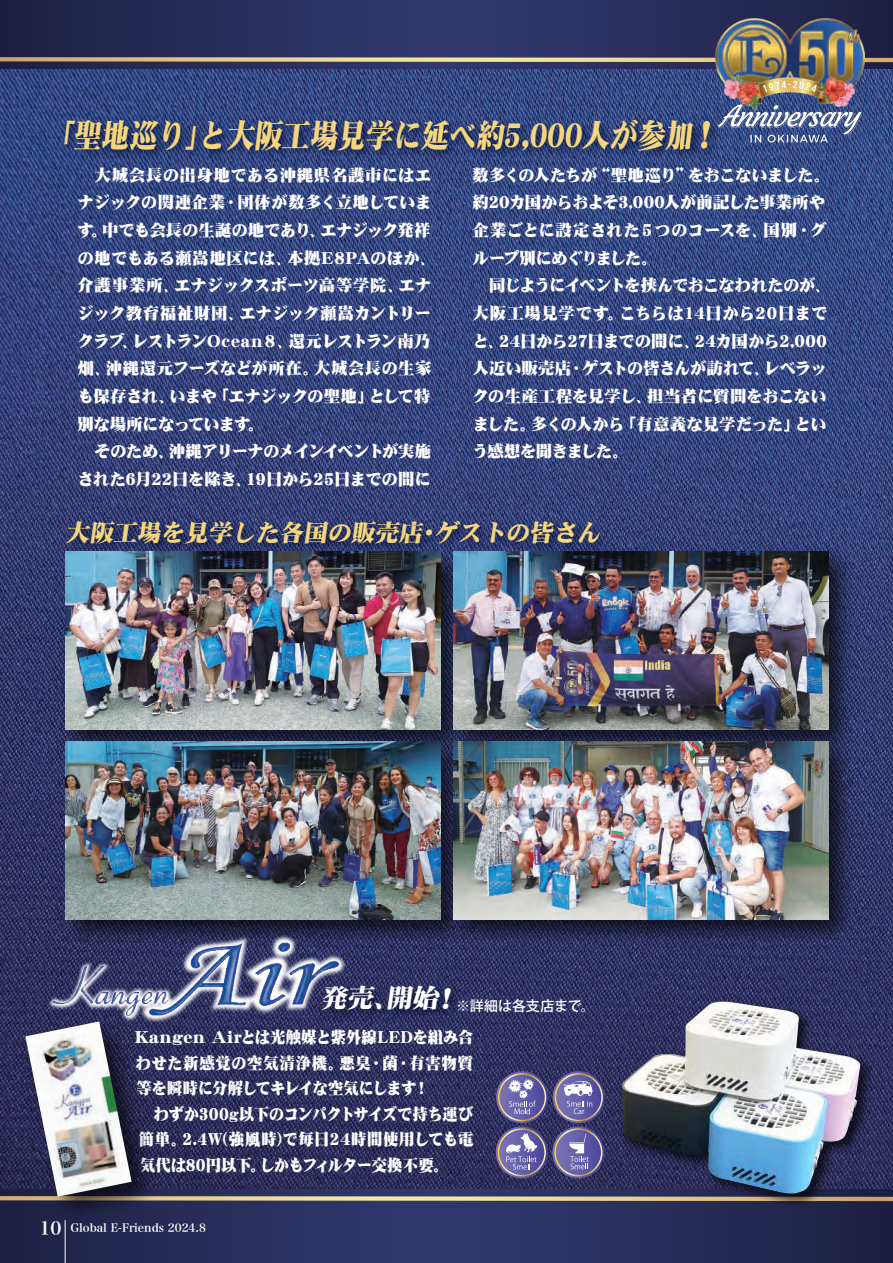
<style>
.page{position:relative;width:893px;height:1263px;background:#fff}
.page>*{position:absolute;margin:0;border:0;box-sizing:border-box;transform-origin:0 0}
.t1{font:36.45px "DF Mincho UB MP RKSJ H";color:#f5d67d;scale:.85 1}
.t2{font:32.7px "DF Mincho UB MP RKSJ H";color:#f5d67d;scale:.85 1}
.t3{font:25.95px "DF Mincho UB MP RKSJ H";color:#fff}
.t4{font:23.7px "DF Mincho UB MP RKSJ H";color:#f5d67d}
.t5{font:16.5px/27.6px "DF Mincho SU MP RKSJ H";letter-spacing:-.015em;color:#fff}
.t6{font:16.5px/25.5px "DF Mincho SU MP RKSJ H";letter-spacing:-.015em;color:#fff;scale:1.05 1}
.t7{font:500 14.1px "Koz Go Pr 6 N";color:#fff}
.t8{font:11.25px "Hira Min Pro W6";color:#fff}
.s1{font-size:27.6px}
.s2{font-size:18px}
</style>
<div class="page">
<img style="left:0;top:69px;width:893px;height:1120px">
<svg style="left:0;top:1189px;width:893px;height:74px;background:#282d5a"></svg>
<svg style="left:0;top:1196px;width:893px;height:5px;background:#d1c28d"></svg>
<svg style="left:0;top:0;width:893px;height:69px;background:#282d5a"></svg>
<svg style="left:0;top:57px;width:893px;height:5px;background:#cbb885"></svg>
<hr style="left:65px;top:1220px;width:1px;height:43px;background:#fff">
<img style="left:711px;top:15px;width:157px;height:132px">
<svg style="left:763px;top:81px;width:54px;height:11px"></svg>
<img style="left:845px;top:83px;width:9px;height:15px">
<img style="left:725px;top:75px;width:21px;height:24px">
<img style="left:736px;top:82px;width:23px;height:23px">
<img style="left:835px;top:92px;width:14px;height:13px">
<img style="left:817px;top:75px;width:28px;height:28px">
<img style="left:718px;top:105px;width:143px;height:38px">
<img style="left:52px;top:111px;width:628px;height:54px">
<img style="left:57px;top:512px;width:562px;height:27px">
<img style="left:396px;top:976px;width:62px;height:51px">
<img style="left:431px;top:977px;width:40px;height:54px">
<img style="left:680px;top:106px;width:60px;height:61px">
<img style="left:53px;top:539px;width:388px;height:190px">
<img style="left:65px;top:552px;width:376px;height:177px">
<img style="left:53px;top:729px;width:388px;height:223px">
<img style="left:66px;top:741px;width:375px;height:178px">
<img style="left:441px;top:539px;width:421px;height:190px">
<img style="left:453px;top:552px;width:376px;height:177px">
<img style="left:441px;top:729px;width:421px;height:223px">
<img style="left:453px;top:741px;width:376px;height:178px">
<img style="left:0;top:912px;width:90px;height:158px">
<img style="left:90px;top:885px;width:306px;height:189px">
<img style="left:95px;top:888px;width:298px;height:181px">
<img style="left:615px;top:995px;width:262px;height:215px">
<img style="left:622px;top:1001px;width:239px;height:193px">
<svg style="left:496px;top:1071px;width:52px;height:52px"></svg>
<svg style="left:553px;top:1071px;width:52px;height:52px"></svg>
<svg style="left:496px;top:1126px;width:52px;height:52px"></svg>
<svg style="left:552px;top:1126px;width:52px;height:52px"></svg>
<svg style="left:555px;top:1073px;width:48px;height:48px;background:#7f79a6"></svg>
<svg style="left:498px;top:1073px;width:48px;height:48px;background:#7c76a4"></svg>
<svg style="left:498px;top:1128px;width:48px;height:48px;background:#7e78a6"></svg>
<svg style="left:554px;top:1128px;width:48px;height:48px;background:#766fa1"></svg>
<img style="left:12px;top:1009px;width:155px;height:222px">
<img style="left:25px;top:1021px;width:107px;height:176px">
<h2 class="t2" style="left:45px;top:118px;width:767px">「聖地巡り」と大阪工場見学に延べ約5,000人が参加</h2>
<h1 class="t1" style="left:689px;top:114px;width:43px">！</h1>
<p class="t5" style="left:77px;top:161px;width:360px;text-indent:17px">大城会長の出身地である沖縄県名護市にはエナジックの関連企業・団体が数多く立地しています。中でも会長の生誕の地であり、エナジック発祥の地でもある瀬嵩地区には、本拠E8PAのほか、介護事業所、エナジックスポーツ高等学院、エナジック教育福祉財団、エナジック瀬嵩カントリークラブ、レストランOcean８、還元レストラン南乃畑、沖縄還元フーズなどが所在。大城会長の生家も保存され、いまや「エナジックの聖地」として特別な場所になっています。<br>　そのため、沖縄アリーナのメインイベントが実施された6月22日を除き、19日から25日までの間に</p>
<p class="t5" style="left:472px;top:161px;width:360px">数多くの人たちが“聖地巡り”をおこないました。約20カ国からおよそ3,000人が前記した事業所や企業ごとに設定された５つのコースを、国別・グループ別にめぐりました。<br>　同じようにイベントを挟んでおこなわれたのが、大阪工場見学です。こちらは14日から20日までと、24日から27日までの間に、24カ国から2,000人近い販売店・ゲストの皆さんが訪れて、レベラックの生産工程を見学し、担当者に質問をおこないました。多くの人から「有意義な見学だった」という感想を聞きました。</p>
<h3 class="t4" style="left:66px;top:520px;width:540px">大阪工場を見学した各国の販売店・ゲストの皆さん</h3>
<h3 class="t3" style="left:321px;top:984px;width:133px">発売、開始<span class="s1">!</span></h3>
<p class="t7" style="left:456px;top:997px;width:140px">※詳細は各支店まで。</p>
<p class="t6" style="left:134px;top:1024px;width:324px">Kangen Airとは光触媒と紫外線LEDを組み合わせた新感覚の空気清浄機。悪臭・菌・有害物質等を瞬時に分解してキレイな空気にします！<br>　わずか300g以下のコンパクトサイズで持ち運び簡単。2.4W(強風時)で毎日24時間使用しても電気代は80円以下。しかもフィルター交換不要。</p>
<p class="t8" style="left:40px;top:1218px;width:168px"><span class="s2">10</span> Global E-Friends 2024.8</p>
</div>
